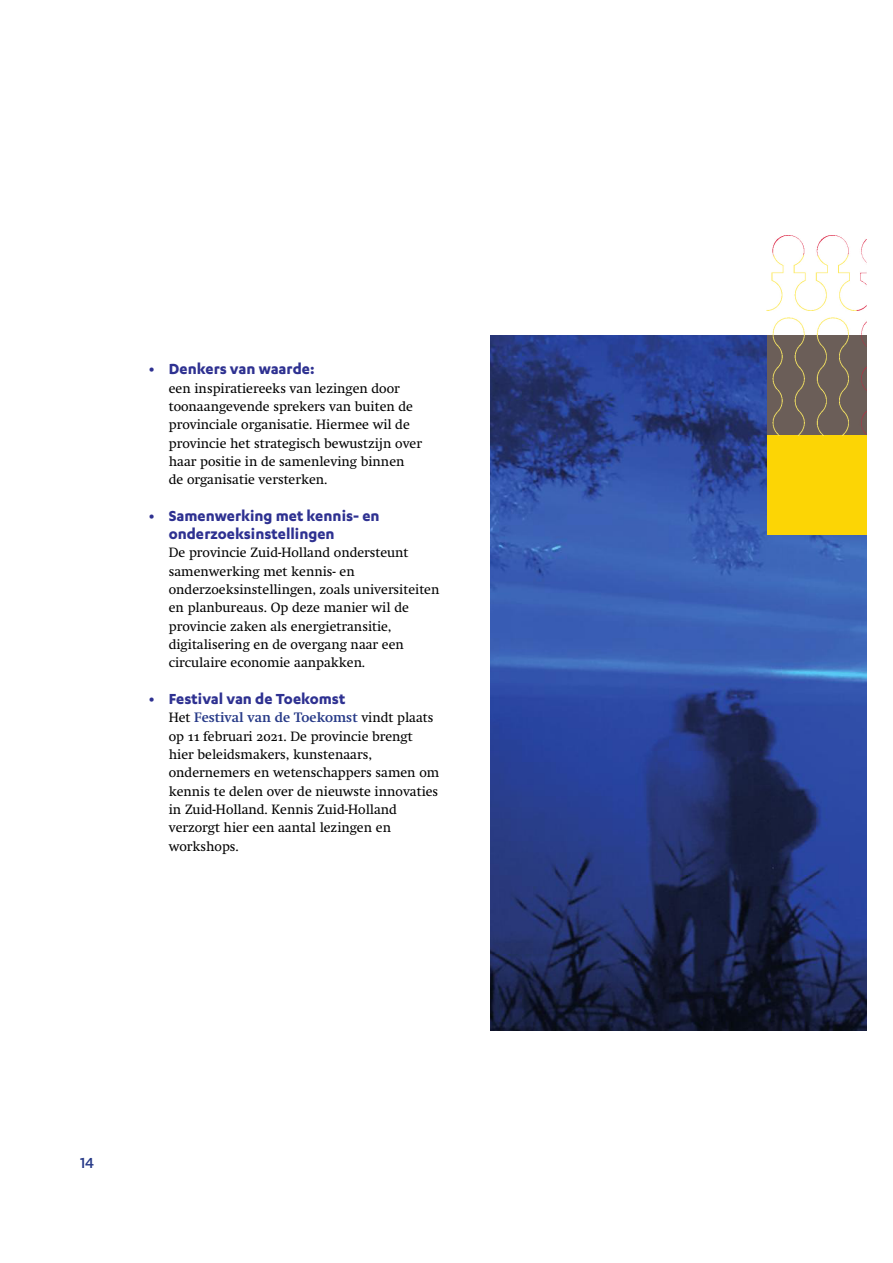
<style>
.page{position:relative;width:893px;height:1263px;background:#fff}
.page>*{position:absolute;margin:0;border:0;box-sizing:border-box;transform-origin:0 0}
.t1{font:700 16.95px/18.3px "EMBEDDED 11 b+Karbon";letter-spacing:-.01em;color:#2e3191}
.t2{font:500 16.95px "EMBEDDED 15 a+Karbon";color:#263987}
.t3{font:13.35px/18.3px "EMBEDDED 159+Swift Os F";letter-spacing:-.035em;color:#000}
.t4{font:700 13.35px "EMBEDDED 114+Swift Os F";letter-spacing:-.045em;color:#263987}
.s1{font-family:"EMBEDDED 159+Swift Os F";font-weight:400;color:#000}
</style>
<div class="page">
<img style="left:490px;top:335px;width:377px;height:696px">
<div style="left:767px;top:435px;width:100px;height:100px;background:#fcd505"></div>
<img style="left:767px;top:236px;width:100px;height:199px">
<p class="t1" style="left:149px;top:361px;width:167px">• Denkers van waarde:</p>
<p class="t3" style="left:169px;top:380px;width:255px">een inspiratiereeks van lezingen door toonaangevende sprekers van buiten de provinciale organisatie. Hiermee wil de provincie het strategisch bewustzijn over haar positie in de samenleving binnen de organisatie versterken.</p>
<p class="t1" style="left:169px;top:507px;width:212px;text-indent:-20px">• Samenwerking met kennis- en onderzoeksinstellingen</p>
<p class="t3" style="left:169px;top:545px;width:273px">De provincie Zuid-Holland ondersteunt samenwerking met kennis- en onderzoeksinstellingen, zoals universiteiten en planbureaus. Op deze manier wil de provincie zaken als energietransitie, digitalisering en de overgang naar een circulaire economie aanpakken.</p>
<p class="t1" style="left:149px;top:691px;width:198px">• Festival van de Toekomst</p>
<p class="t4" style="left:169px;top:712px;width:266px"><span class="s1">Het</span> Festival van de Toekomst <span class="s1">vindt plaats</span></p>
<p class="t3" style="left:169px;top:728px;width:272px">op 11 februari 2021. De provincie brengt hier beleidsmakers, kunstenaars, ondernemers en wetenschappers samen om kennis te delen over de nieuwste innovaties in Zuid-Holland. Kennis Zuid-Holland verzorgt hier een aantal lezingen en workshops.</p>
<p class="t2" style="left:80px;top:1156px;width:16px">14</p>
</div>
